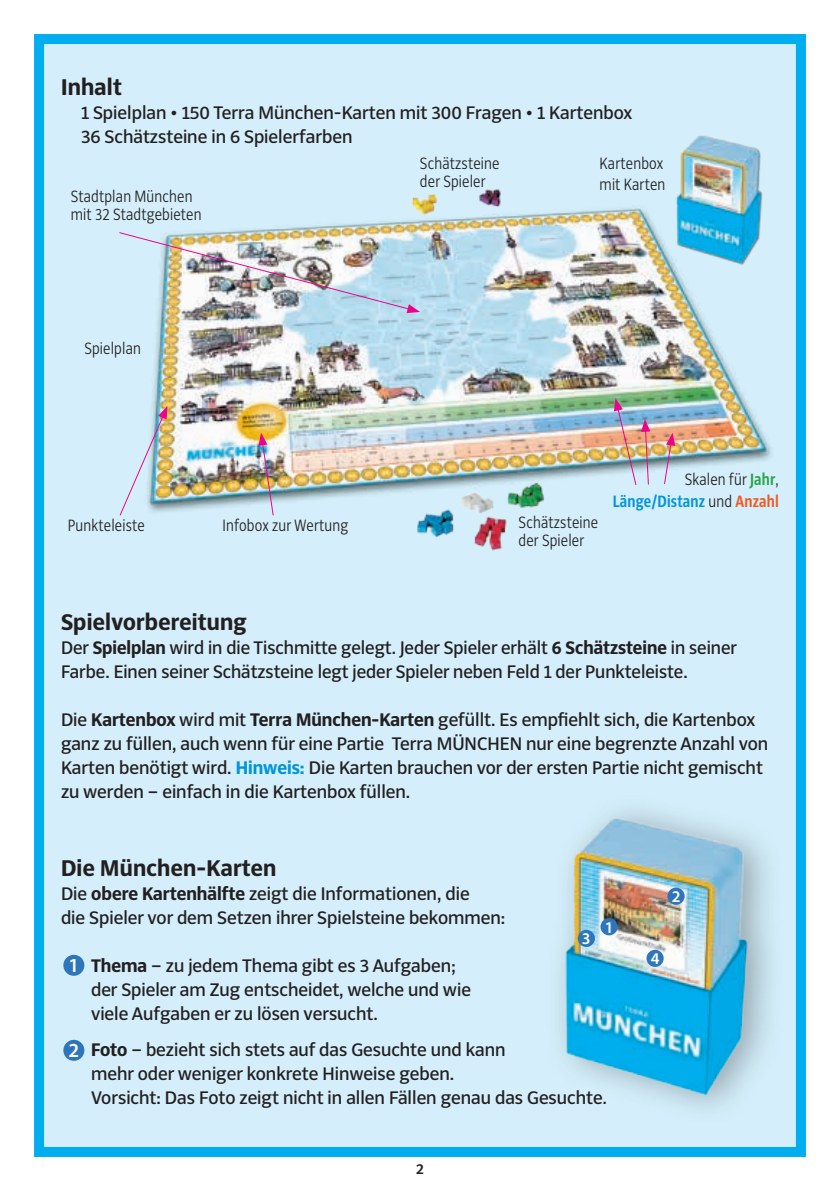
<style>
.page{position:relative;width:840px;height:1191px;background:#fff}
.page>*{position:absolute;margin:0;border:0;box-sizing:border-box;transform-origin:0 0}
.t1{font:700 25px "S Zo Sans";letter-spacing:.01em;color:#231f20}
.t2{font:20px/24px "S Zo Sans";color:#231f20}
.t3{font:600 20px "Myriad Pro";color:#fff}
.t4{font:300 18px/18px "S Zo Sans Cond";letter-spacing:.01em;color:#231f20}
.t5{font:600 16.4px "Myriad Pro";color:#fff}
.t6{font:500 16px "S Zo Sans";color:#231f20}
.s1{font-weight:500;color:#29a449}
.s2{font-weight:500;color:#0095d9}
.s3{font-weight:500;color:#f15921}
.s4{font-weight:700}
.s5{font-weight:700;color:#0095d9}
.s6{font-family:"S Zo Sans Cond"}
</style>
<div class="page">
<div style="left:34px;top:34px;width:771px;height:1123px;background:#d4effb;border:10px solid #00aeef"></div>
<img style="left:34px;top:34px;width:772px;height:718px">
<img style="left:118px;top:231px;width:302px;height:82px">
<svg style="left:663px;top:433px;width:11px;height:52px"></svg>
<img style="left:119px;top:406px;width:48px;height:110px">
<svg style="left:258px;top:433px;width:16px;height:83px"></svg>
<img style="left:613px;top:398px;width:37px;height:88px">
<div style="left:63px;top:954px;width:21px;height:21px;background:#2e76bc;border-radius:50%"></div>
<div style="left:63px;top:1039px;width:21px;height:21px;background:#2e76bc;border-radius:50%"></div>
<div style="left:544px;top:792px;width:243px;height:335px;background:#231f20;opacity:.36"></div>
<img style="left:552px;top:807px;width:205px;height:296px">
<div style="left:600px;top:918px;width:17px;height:17px;background:#2e76bc;border-radius:50%"></div>
<div style="left:667px;top:887px;width:17px;height:17px;background:#2e76bc;border-radius:50%"></div>
<div style="left:577px;top:929px;width:17px;height:18px;background:#2e76bc;border-radius:50%"></div>
<div style="left:646px;top:949px;width:17px;height:18px;background:#2e76bc;border-radius:50%"></div>
<p class="t1" style="left:61px;top:73px;width:62px">Inhalt</p>
<p class="t2" style="left:81px;top:100px;width:552px">1 Spielplan • 150 Terra München-Karten mit 300 Fragen • 1 Kartenbox<br>36 Schätzsteine in 6 Spielerfarben</p>
<p class="t4" style="left:599px;top:152px;width:67px;line-height:21.6px">Kartenbox mit Karten</p>
<p class="t4" style="left:71px;top:187px;width:132px">Stadtplan München mit 32 Stadtgebieten</p>
<p class="t4" style="left:420px;top:154px;width:81px">Schätzsteine der Spieler</p>
<p class="t4" style="left:84px;top:340px;width:58px">Spielplan</p>
<p class="t4" style="left:68px;top:516px;width:78px">Punkteleiste</p>
<p class="t4" style="left:222px;top:516px;width:127px">Infobox zur Wertung</p>
<p class="t4" style="left:518px;top:513px;width:81px">Schätzsteine der Spieler</p>
<p class="t4" style="left:612px;top:468px;width:167px;line-height:21.6px;text-align:right">Skalen für <span class="s1">Jahr</span>,<br><span class="s2">Länge/Distanz</span> und <span class="s3">Anzahl</span></p>
<p class="t1" style="left:61px;top:608px;width:187px">Spielvorbereitung</p>
<p class="t2" style="left:61px;top:636px;width:677px">Der <span class="s4">Spielplan</span> wird in die Tischmitte gelegt. Jeder Spieler erhält <span class="s4">6 Schätzsteine</span> in seiner<br>Farbe. Einen seiner Schätzsteine legt jeder Spieler neben Feld 1 der Punkteleiste.</p>
<p class="t2" style="left:61px;top:708px;width:708px">Die <span class="s4">Kartenbox</span> wird mit <span class="s4">Terra München-Karten</span> gefüllt. Es empfiehlt sich, die Kartenbox ganz zu füllen, auch wenn für eine Partie Terra MÜNCHEN nur eine begrenzte Anzahl von Karten benötigt wird. <span class="s5">Hinweis:</span> Die Karten brauchen vor der ersten Partie nicht gemischt zu werden – einfach in die Kartenbox füllen.</p>
<p class="t1" style="left:61px;top:854px;width:217px">Die München-Karten</p>
<p class="t2" style="left:61px;top:882px;width:445px">Die <span class="s4">obere Kartenhälfte</span> zeigt die Informationen, die<br>die Spieler vor dem Setzen ihrer Spielsteine bekommen:</p>
<p class="t2" style="left:91px;top:954px;width:381px"><span class="s4">Thema</span> – zu jedem Thema gibt es 3 Aufgaben; der Spieler am Zug entscheidet, welche und wie viele Aufgaben er zu lösen versucht.</p>
<p class="t2" style="left:91px;top:1038px;width:517px"><span class="s4">Foto</span> – bezieht sich stets auf das Gesuchte und kann<br>mehr oder weniger konkrete Hinweise geben.<br>Vorsicht: Das Foto zeigt nicht in allen Fällen genau das Gesuchte<span class="s6">.</span></p>
<p class="t5" style="left:604px;top:916px;width:10px">1</p>
<p class="t5" style="left:581px;top:928px;width:10px">3</p>
<p class="t3" style="left:68px;top:953px;width:12px">1</p>
<p class="t3" style="left:68px;top:1038px;width:12px">2</p>
<p class="t6" style="left:416px;top:1159px;width:9px">2</p>
<p class="t5" style="left:671px;top:886px;width:10px">2</p>
<p class="t5" style="left:650px;top:948px;width:10px">4</p>
</div>
